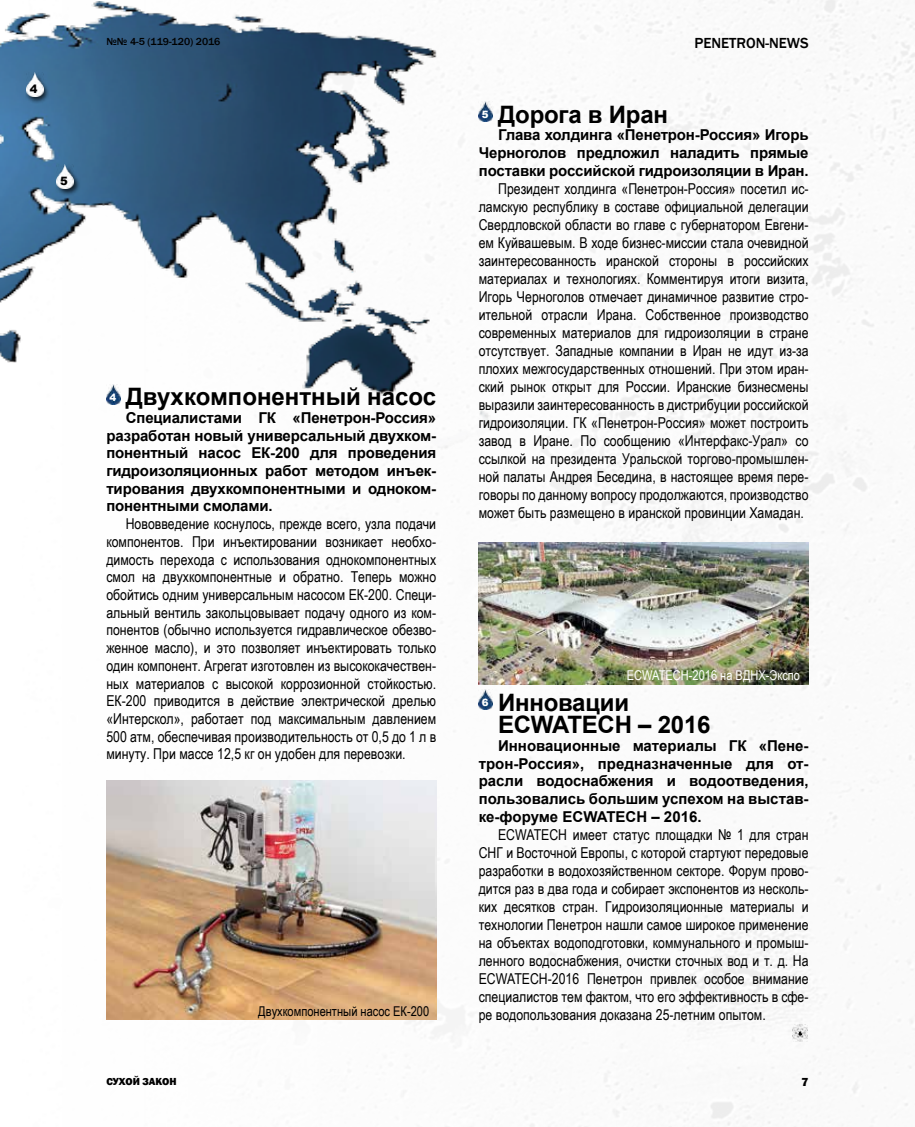
<style>
.page{position:relative;width:915px;height:1127px;background:#fff}
.page>*{position:absolute;margin:0;border:0;box-sizing:border-box;transform-origin:0 0}
.t1{font:700 24px/22.5px "Arial";letter-spacing:-.01em;color:#000}
.t2{font:15px/18px "Arial Narrow";color:#000;text-align:justify}
.t3{font:700 15px/17.7px "Arial";letter-spacing:-.01em;color:#000;text-align:justify}
.t4{font:500 15px "Franklin Gothic";color:#000}
.t5{font:13.5px "Arial Narrow";color:#000}
.t6{font:13.5px "Arial Narrow";color:#fff}
.t7{font:800 12px "Franklin Gothic";color:#000}
.t8{font:900 11.55px "Arial";color:#000}
.t9{font:500 10.5px "Franklin Gothic";color:#000}
.t10{font:800 10.5px "Franklin Gothic";color:#000}
.t11{font:900 10.05px "Arial";color:#fff}
</style>
<div class="page">
<img style="left:403px;top:0;width:511px;height:1127px">
<img style="left:0;top:1px;width:519px;height:492px">
<div style="left:25px;top:72px;width:26px;height:32px;background:#000;opacity:.75"></div>
<img style="left:26px;top:72px;width:17px;height:25px">
<div style="left:55px;top:164px;width:26px;height:32px;background:#000;opacity:.75"></div>
<img style="left:57px;top:164px;width:16px;height:24px">
<img style="left:792px;top:1025px;width:15px;height:16px">
<img style="left:106px;top:385px;width:14px;height:19px">
<img style="left:478px;top:102px;width:14px;height:19px">
<img style="left:478px;top:690px;width:14px;height:19px">
<img style="left:106px;top:780px;width:330px;height:240px">
<img style="left:478px;top:542px;width:330px;height:142px">
<p class="t8" style="left:30px;top:80px;width:9px">4</p>
<p class="t8" style="left:60px;top:172px;width:9px">5</p>
<p class="t9" style="left:106px;top:35px;width:115px">№№ 4-5 (119-120) 2016</p>
<p class="t4" style="left:694px;top:34px;width:116px">PENETRON-NEWS</p>
<h1 class="t1" style="left:126px;top:386px;width:312px">Двухкомпонентный насос</h1>
<p class="t3" style="left:106px;top:409px;width:331px;text-indent:19px">Специалистами ГК «Пенетрон-Россия» разработан новый универсальный двухком&shy;понентный насос ЕК-200 для проведения гидроизоляционных работ методом инъек&shy;тирования двухкомпонентными и одноком&shy;понентными смолами.</p>
<p class="t2" style="left:106px;top:514px;width:331px;text-indent:19px">Нововведение коснулось, прежде всего, узла подачи компонентов. При инъектировании возникает необхо&shy;димость перехода с использования однокомпонентных смол на двухкомпонентные и обратно. Теперь можно обойтись одним универсальным насосом ЕК-200. Специ&shy;альный вентиль закольцовывает подачу одного из ком&shy;понентов (обычно используется гидравлическое обезво&shy;женное масло), и это позволяет инъектировать только один компонент. Агрегат изготовлен из высококачествен&shy;ных материалов с высокой коррозионной стойкостью.<br>ЕК-200 приводится в действие электрической дрелью «Интерскол», работает под максимальным давлением 500 атм, обеспечивая производительность от 0,5 до 1 л в минуту. При массе 12,5 кг он удобен для перевозки.</p>
<p class="t11" style="left:110px;top:390px;width:8px">4</p>
<p class="t5" style="left:258px;top:1001px;width:172px">Двухкомпонентный насос ЕК-200</p>
<h1 class="t1" style="left:498px;top:104px;width:171px">Дорога в Иран</h1>
<p class="t3" style="left:478px;top:126px;width:331px;text-indent:19px">Глава холдинга «Пенетрон-Россия» Игорь Черноголов предложил наладить прямые поставки российской гидроизоляции в Иран.</p>
<p class="t2" style="left:478px;top:179px;width:331px;text-indent:19px">Президент холдинга «Пенетрон-Россия» посетил ис&shy;ламскую республику в составе официальной делегации Свердловской области во главе с губернатором Евгени&shy;ем Куйвашевым. В ходе бизнес-миссии стала очевидной заинтересованность иранской стороны в российских материалах и технологиях. Комментируя итоги визита, Игорь Черноголов отмечает динамичное развитие стро&shy;ительной отрасли Ирана. Собственное производство современных материалов для гидроизоляции в стране отсутствует. Западные компании в Иран не идут из-за плохих межгосударственных отношений. При этом иран&shy;ский рынок открыт для России. Иранские бизнесмены выразили заинтересованность в дистрибуции российской гидроизоляции. ГК «Пенетрон-Россия» может построить завод в Иране. По сообщению «Интерфакс-Урал» со ссылкой на президента Уральской торгово-промышлен&shy;ной палаты Андрея Беседина, в настоящее время пере&shy;говоры по данному вопросу продолжаются, производство может быть размещено в иранской провинции Хамадан.</p>
<p class="t11" style="left:482px;top:107px;width:8px">5</p>
<p class="t6" style="left:626px;top:665px;width:175px">ECWATECH-2016 на ВДНХ-Экспо</p>
<h1 class="t1" style="left:498px;top:692px;width:214px">Инновации<br>ECWATECH – 2016</h1>
<p class="t3" style="left:478px;top:737px;width:331px;text-indent:19px">Инновационные материалы ГК «Пене&shy;трон-Россия», предназначенные для от&shy;расли водоснабжения и водоотведения, пользовались большим успехом на выстав&shy;ке-форуме ECWATECH – 2016.</p>
<p class="t2" style="left:478px;top:825px;width:331px;text-indent:19px">ECWATECH имеет статус площадки № 1 для стран СНГ и Восточной Европы, с которой стартуют передовые разработки в водохозяйственном секторе. Форум прово&shy;дится раз в два года и собирает экспонентов из несколь&shy;ких десятков стран. Гидроизоляционные материалы и технологии Пенетрон нашли самое широкое применение на объектах водоподготовки, коммунального и промыш&shy;ленного водоснабжения, очистки сточных вод и т. д. На ECWATECH-2016 Пенетрон привлек особое внимание специалистов тем фактом, что его эффективность в сфе&shy;ре водопользования доказана 25-летним опытом.</p>
<p class="t11" style="left:482px;top:695px;width:8px">6</p>
<p class="t10" style="left:106px;top:1075px;width:72px">СУХОЙ ЗАКОН</p>
<p class="t7" style="left:801px;top:1074px;width:9px">7</p>
</div>
